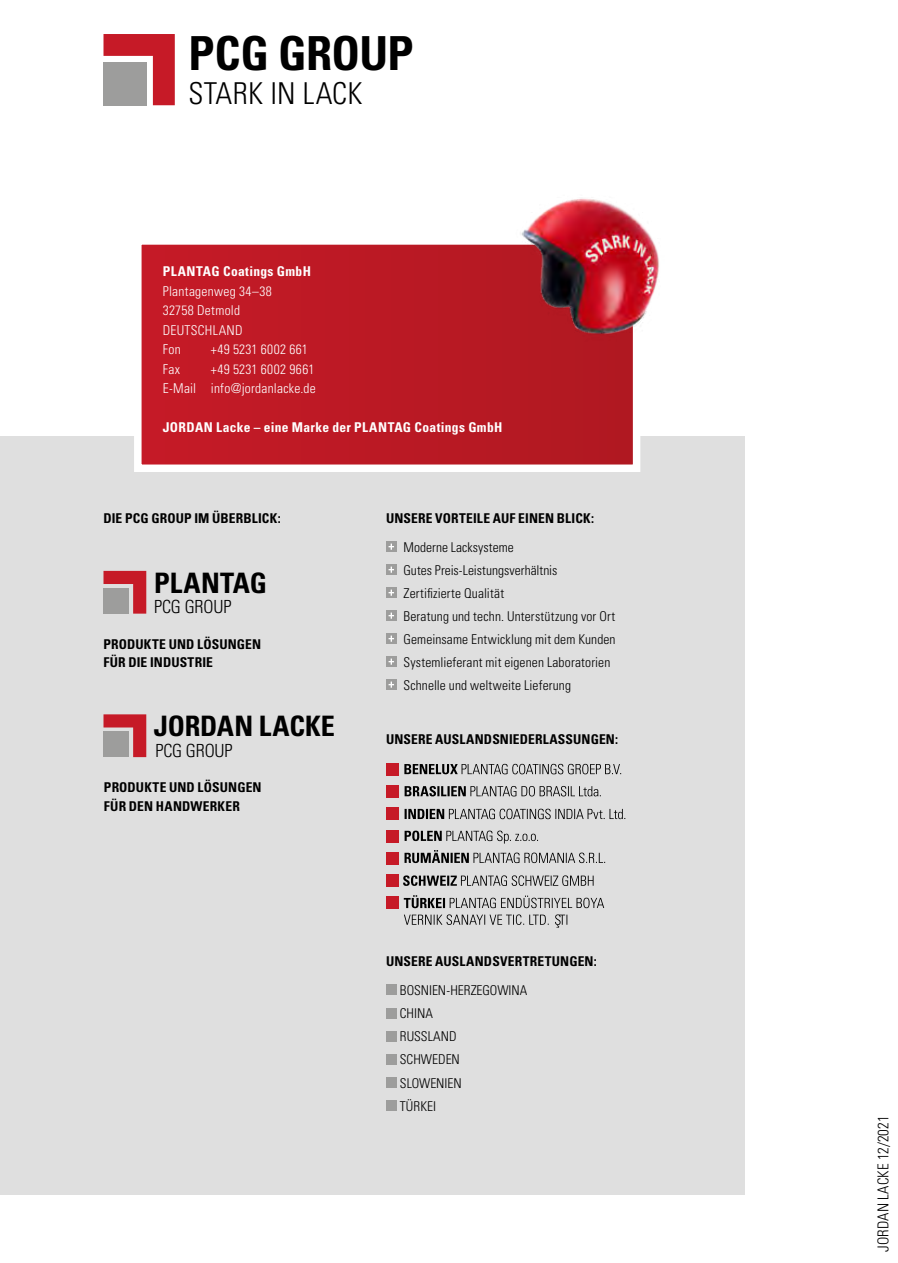
<style>
.page{position:relative;width:898px;height:1263px;background:#fff}
.page>*{position:absolute;margin:0;border:0;box-sizing:border-box;transform-origin:0 0}
.t1{font:700 condensed 46.95px "Univers";letter-spacing:-.015em;color:#000}
.t2{font:300 condensed 30.15px "Univers";letter-spacing:.005em;color:#000}
.t3{font:700 condensed 28.2px "Univers";color:#000}
.t4{font:300 condensed 18.15px "Univers";letter-spacing:-.01em;color:#000}
.t5{font:300 condensed 15px "Univers";letter-spacing:.005em;color:#000}
.t6{font:300 condensed 13.5px/23px "Univers";letter-spacing:.005em;color:#000}
.t7{font:700 condensed 13.5px/18.6px "Univers";letter-spacing:.01em;color:#000}
.t8{font:300 condensed 13.5px/19.5px "Univers";letter-spacing:.02em;color:#fff}
.t9{font:700 condensed 13.5px "Univers";letter-spacing:.025em;color:#fff}
</style>
<div class="page">
<div style="left:0;top:436px;width:744px;height:758px;background:#dfdfdf"></div>
<svg style="left:103px;top:34px;width:72px;height:71px"></svg>
<div style="left:103px;top:62px;width:43px;height:43px;background:#9d9d9c"></div>
<svg style="left:103px;top:571px;width:43px;height:43px"></svg>
<div style="left:103px;top:588px;width:26px;height:26px;background:#9d9d9c"></div>
<svg style="left:103px;top:714px;width:43px;height:43px"></svg>
<div style="left:103px;top:731px;width:26px;height:26px;background:#9d9d9c"></div>
<div style="left:138px;top:241px;width:498px;height:227px;background:#bc1924"></div>
<div style="left:134px;top:237px;width:506px;height:235px;border:8px solid #fff"></div>
<img style="left:513px;top:198px;width:146px;height:148px">
<div style="left:386px;top:984px;width:10px;height:11px;background:#9d9d9c"></div>
<div style="left:386px;top:1008px;width:10px;height:10px;background:#9d9d9c"></div>
<div style="left:386px;top:1031px;width:10px;height:10px;background:#9d9d9c"></div>
<div style="left:386px;top:1054px;width:10px;height:10px;background:#9d9d9c"></div>
<div style="left:386px;top:1077px;width:10px;height:10px;background:#9d9d9c"></div>
<div style="left:386px;top:1100px;width:10px;height:10px;background:#9d9d9c"></div>
<div style="left:386px;top:541px;width:10px;height:11px;background:#9d9d9c"></div>
<svg style="left:388px;top:544px;width:6px;height:6px"></svg>
<div style="left:386px;top:564px;width:10px;height:11px;background:#9d9d9c"></div>
<svg style="left:388px;top:567px;width:6px;height:6px"></svg>
<div style="left:386px;top:587px;width:10px;height:11px;background:#9d9d9c"></div>
<svg style="left:388px;top:590px;width:6px;height:6px"></svg>
<div style="left:386px;top:610px;width:10px;height:11px;background:#9d9d9c"></div>
<svg style="left:388px;top:612px;width:6px;height:7px"></svg>
<div style="left:386px;top:633px;width:10px;height:11px;background:#9d9d9c"></div>
<svg style="left:388px;top:635px;width:6px;height:7px"></svg>
<div style="left:386px;top:656px;width:10px;height:11px;background:#9d9d9c"></div>
<svg style="left:388px;top:658px;width:6px;height:7px"></svg>
<div style="left:386px;top:679px;width:10px;height:11px;background:#9d9d9c"></div>
<svg style="left:388px;top:681px;width:6px;height:7px"></svg>
<div style="left:386px;top:763px;width:12px;height:13px;background:#c61a27"></div>
<div style="left:386px;top:785px;width:12px;height:13px;background:#c61a27"></div>
<div style="left:386px;top:807px;width:12px;height:13px;background:#c61a27"></div>
<div style="left:386px;top:830px;width:12px;height:12px;background:#c61a27"></div>
<div style="left:386px;top:852px;width:12px;height:13px;background:#c61a27"></div>
<div style="left:386px;top:874px;width:12px;height:13px;background:#c61a27"></div>
<div style="left:386px;top:896px;width:12px;height:13px;background:#c61a27"></div>
<svg style="left:403px;top:875px;width:190px;height:11px"></svg>
<svg style="left:404px;top:850px;width:201px;height:13px"></svg>
<svg style="left:404px;top:830px;width:134px;height:14px"></svg>
<svg style="left:404px;top:809px;width:221px;height:10px"></svg>
<svg style="left:404px;top:786px;width:196px;height:10px"></svg>
<svg style="left:404px;top:764px;width:217px;height:10px"></svg>
<svg style="left:403px;top:895px;width:201px;height:13px"></svg>
<svg style="left:404px;top:914px;width:163px;height:14px"></svg>
<h1 class="t1" style="left:188px;top:25px;width:226px">PCG GROUP</h1>
<h2 class="t2" style="left:188px;top:75px;width:175px">STARK IN LACK</h2>
<p class="t9" style="left:163px;top:263px;width:150px">PLANTAG Coatings GmbH</p>
<p class="t8" style="left:163px;top:281px;width:110px">Plantagenweg 34–38<br>32758 Detmold<br>DEUTSCHLAND<br>Fon</p>
<p class="t8" style="left:211px;top:340px;width:98px">+49 5231 6002 661</p>
<p class="t8" style="left:163px;top:359px;width:19px">Fax</p>
<p class="t8" style="left:163px;top:359px;width:154px;text-align:right">+49 5231 6002 9661<br>E-Mail info@jordanlacke.de</p>
<p class="t9" style="left:163px;top:419px;width:341px">JORDAN Lacke – eine Marke der PLANTAG Coatings GmbH</p>
<p class="t7" style="left:103px;top:509px;width:179px">DIE PCG GROUP IM ÜBERBLICK:</p>
<h3 class="t3" style="left:154px;top:565px;width:114px">PLANTAG</h3>
<h3 class="t4" style="left:154px;top:596px;width:79px">PCG GROUP</h3>
<p class="t7" style="left:103px;top:634px;width:159px">PRODUKTE UND LÖSUNGEN<br>FÜR DIE INDUSTRIE</p>
<h3 class="t3" style="left:154px;top:709px;width:183px">JORDAN LACKE</h3>
<h3 class="t4" style="left:155px;top:739px;width:79px">PCG GROUP</h3>
<p class="t7" style="left:104px;top:778px;width:159px">PRODUKTE UND LÖSUNGEN<br>FÜR DEN HANDWERKER</p>
<p class="t7" style="left:386px;top:509px;width:209px">UNSERE VORTEILE AUF EINEN BLICK:</p>
<p class="t6" style="left:403px;top:535px;width:213px">Moderne Lacksysteme<br>Gutes Preis-Leistungsverhältnis Zertifizierte Qualität<br>Beratung und techn. Unterstützung vor Ort Gemeinsame Entwicklung mit dem Kunden Systemlieferant mit eigenen Laboratorien Schnelle und weltweite Lieferung</p>
<p class="t7" style="left:386px;top:730px;width:233px">UNSERE AUSLANDSNIEDERLASSUNGEN:</p>
<p class="t7" style="left:386px;top:952px;width:212px">UNSERE AUSLANDSVERTRETUNGEN:</p>
<p class="t6" style="left:400px;top:979px;width:129px">BOSNIEN-HERZEGOWINA<br>CHINA<br>RUSSLAND<br>SCHWEDEN<br>SLOWENIEN<br>TÜRKEI</p>
<p class="t5" style="left:873px;top:1252px;width:138px;rotate:-90deg">JORDAN LACKE 12/2021</p>
</div>
